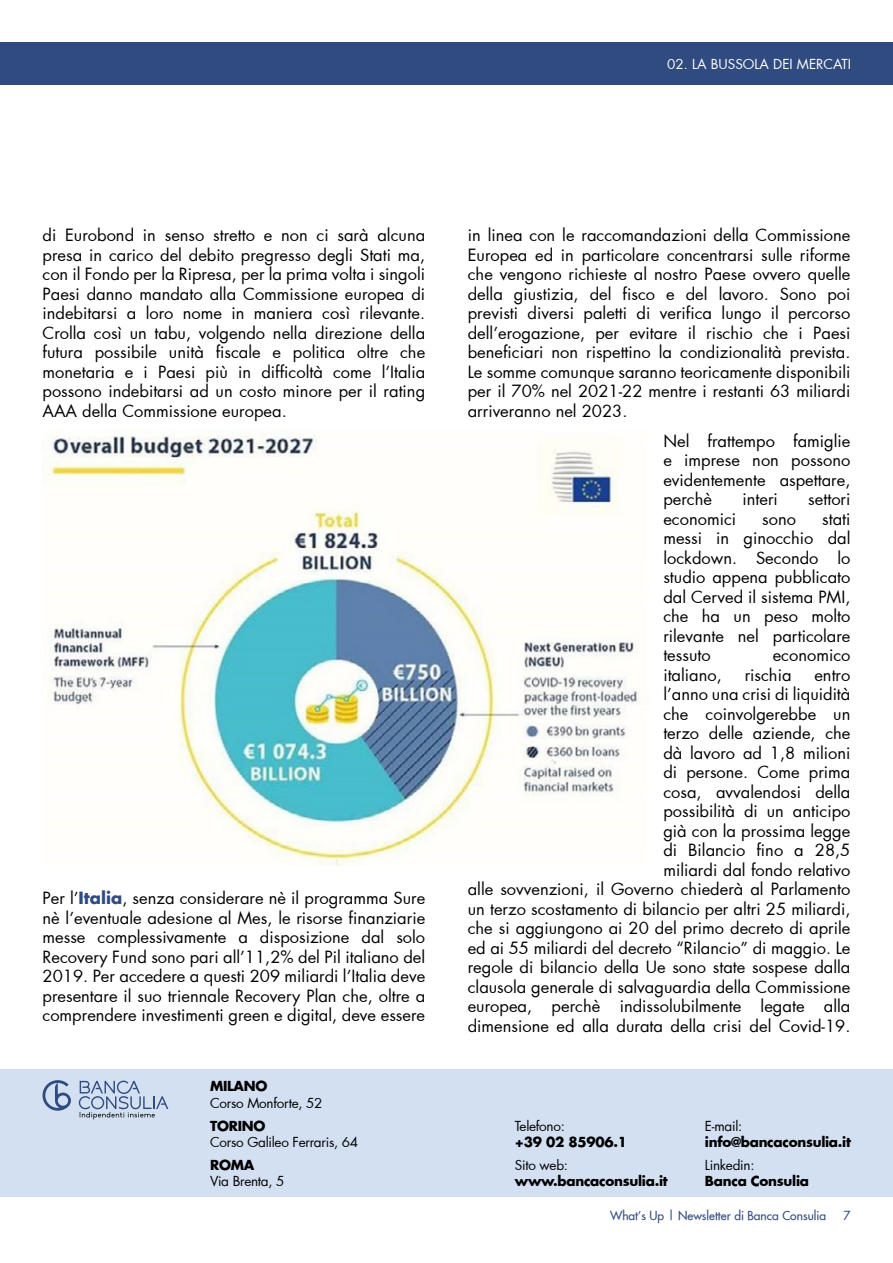
<style>
.page{position:relative;width:893px;height:1263px;background:#fff}
.page>*{position:absolute;margin:0;border:0;box-sizing:border-box;transform-origin:0 0}
.t1{font:16.5px/19.5px "Futura";color:#000;text-align:justify}
.t2{font:13.5px "Futura";letter-spacing:-.02em;color:#000}
.t3{font:700 13.5px "Futura";letter-spacing:-.02em;color:#000}
.t4{font:13.5px "Futura";color:#fff}
.t5{font:12px "Futura";color:#2f4b7f}
.s1{font-weight:700;color:#2f4b7f}
</style>
<div class="page">
<div style="left:0;top:43px;width:893px;height:42px;background:#2f4b7f"></div>
<div style="left:0;top:1069px;width:893px;height:128px;background:#d3e0f1"></div>
<svg style="left:43px;top:1080px;width:28px;height:31px"></svg>
<svg style="left:79px;top:1080px;width:89px;height:39px"></svg>
<img style="left:43px;top:429px;width:597px;height:437px">
<p class="t4" style="left:667px;top:55px;width:185px">02. LA BUSSOLA DEI MERCATI</p>
<p class="t1" style="left:43px;top:225px;width:384px">di Eurobond in senso stretto e non ci sarà alcuna presa in carico del debito pregresso degli Stati ma, con il Fondo per la Ripresa, per la prima volta i singoli Paesi danno mandato alla Commissione europea di indebitarsi a loro nome in maniera così rilevante.<br>Crolla così un tabu, volgendo nella direzione della futura possibile unità fiscale e politica oltre che monetaria e i Paesi più in difficoltà come l’Italia possono indebitarsi ad un costo minore per il rating AAA della Commissione europea.</p>
<p class="t1" style="left:43px;top:888px;width:384px">Per l’<span class="s1">Italia</span>, senza considerare nè il programma Sure nè l’eventuale adesione al Mes, le risorse finanziarie messe complessivamente a disposizione dal solo Recovery Fund sono pari all’11,2% del Pil italiano del 2019. Per accedere a questi 209 miliardi l’Italia deve presentare il suo triennale Recovery Plan che, oltre a comprendere investimenti green e digital, deve essere</p>
<p class="t3" style="left:210px;top:1077px;width:59px">MILANO</p>
<p class="t2" style="left:210px;top:1094px;width:114px">Corso Monforte, 52</p>
<p class="t3" style="left:210px;top:1116px;width:57px">TORINO</p>
<p class="t2" style="left:210px;top:1133px;width:150px">Corso Galileo Ferraris, 64</p>
<p class="t3" style="left:210px;top:1155px;width:46px">ROMA</p>
<p class="t2" style="left:210px;top:1172px;width:76px">Via Brenta, 5</p>
<p class="t1" style="left:468px;top:225px;width:384px">in linea con le raccomandazioni della Commissione Europea ed in particolare concentrarsi sulle riforme che vengono richieste al nostro Paese ovvero quelle della giustizia, del fisco e del lavoro. Sono poi previsti diversi paletti di verifica lungo il percorso dell’erogazione, per evitare il rischio che i Paesi beneficiari non rispettino la condizionalità prevista.<br>Le somme comunque saranno teoricamente disponibili per il 70% nel 2021-22 mentre i restanti 63 miliardi arriveranno nel 2023.</p>
<p class="t1" style="left:663px;top:431px;width:189px">Nel frattempo famiglie e imprese non possono evidentemente aspettare, perchè</p>
<p class="t1" style="left:742px;top:489px;width:37px">interi</p>
<p class="t1" style="left:808px;top:489px;width:44px">settori</p>
<p class="t1" style="left:663px;top:509px;width:189px;text-indent:159px">stati messi in ginocchio dal lockdown. Secondo lo studio appena pubblicato dal Cerved il sistema PMI, che ha un peso molto rilevante nel particolare tessuto</p>
<p class="t1" style="left:663px;top:509px;width:74px">economici</p>
<p class="t1" style="left:762px;top:509px;width:35px">sono</p>
<p class="t1" style="left:773px;top:645px;width:79px">economico</p>
<p class="t1" style="left:663px;top:665px;width:60px">italiano,</p>
<p class="t1" style="left:745px;top:665px;width:48px">rischia</p>
<p class="t1" style="left:468px;top:665px;width:384px;text-align:right">entro<br>l’anno una crisi di liquidità<br>che coinvolgerebbe un<br>terzo delle aziende, che<br>dà lavoro ad 1,8 milioni<br>di persone. Come prima<br>cosa, avvalendosi della<br>possibilità di un anticipo<br>già con la prossima legge<br>di Bilancio fino a 28,5<br>miliardi dal fondo relativo<br>alle sovvenzioni, il Governo chiederà al Parlamento un terzo scostamento di bilancio per altri 25 miliardi, che si aggiungono ai 20 del primo decreto di aprile ed ai 55 miliardi del decreto “Rilancio” di maggio. Le regole di bilancio della Ue sono state sospese dalla clausola generale di salvaguardia della Commissione europea, perchè indissolubilmente legate alla dimensione ed alla durata della crisi del Covid-19.</p>
<p class="t2" style="left:515px;top:1116px;width:52px">Telefono:</p>
<p class="t3" style="left:515px;top:1133px;width:114px">+39 02 85906.1</p>
<p class="t2" style="left:515px;top:1156px;width:55px">Sito web:</p>
<p class="t3" style="left:515px;top:1172px;width:154px">www.bancaconsulia.it</p>
<p class="t2" style="left:705px;top:1116px;width:39px">E-mail:</p>
<p class="t3" style="left:705px;top:1133px;width:147px">info@bancaconsulia.it</p>
<p class="t2" style="left:705px;top:1156px;width:51px">Linkedin:</p>
<p class="t3" style="left:705px;top:1172px;width:106px">Banca Consulia</p>
<p class="t5" style="left:610px;top:1208px;width:218px">What’s Up | Newsletter di Banca Consulia</p>
<p class="t5" style="left:843px;top:1208px;width:8px">7</p>
</div>
